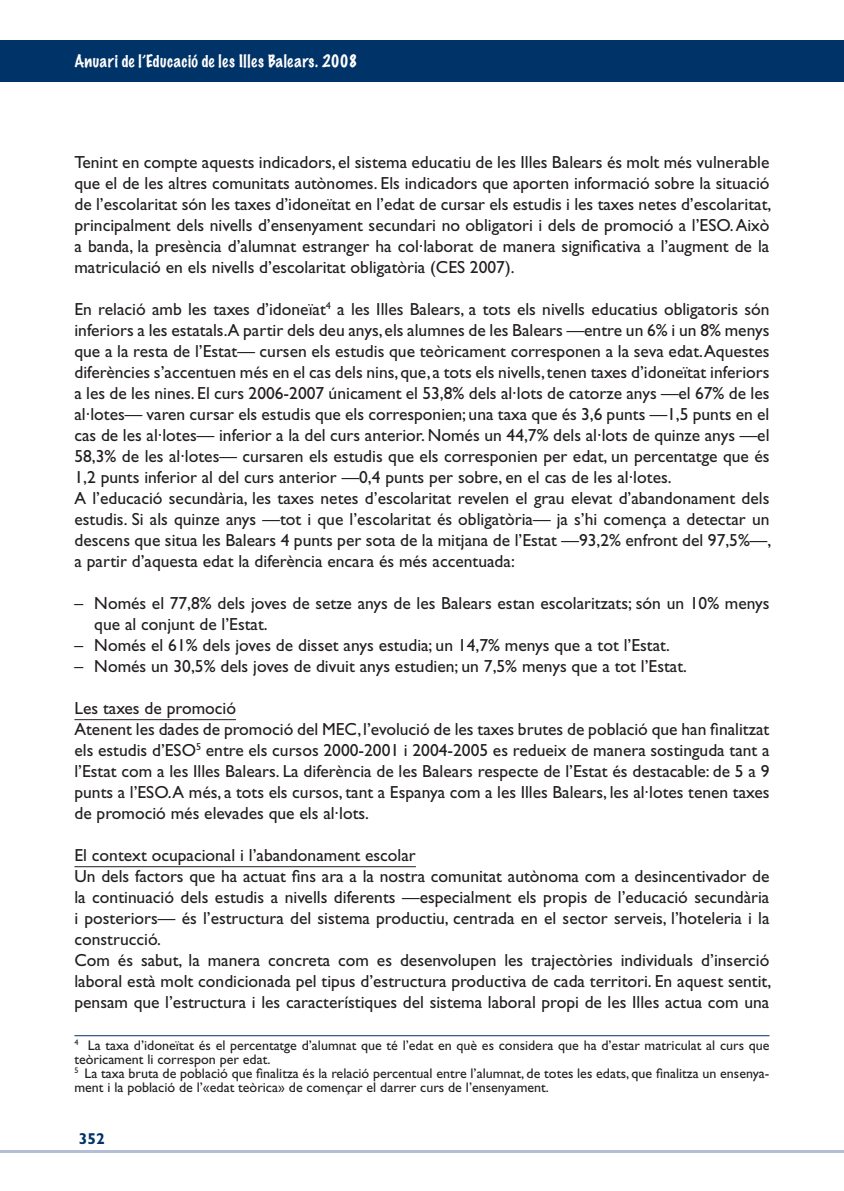
<style>
.page{position:relative;width:844px;height:1191px;background:#fff}
.page>*{position:absolute;margin:0;border:0;box-sizing:border-box;transform-origin:0 0}
.t1{font:17.5px/21px "Gill Sans Std";color:#231f20}
.t2{font:100 15.75px "Marker Felt";letter-spacing:.025em;color:#fff}
.t3{font:700 15.75px "Gill Sans";color:#003367}
.t4{font:14px/14px "Gill Sans Std";color:#231f20}
</style>
<div class="page">
<div style="left:0;top:40px;width:843px;height:42px;background:#003367"></div>
<hr style="left:0;top:1150px;width:843px;height:2px;background:#b4bed5">
<hr style="left:843px;top:40px;width:1px;height:42px;background:#003367">
<hr style="left:74px;top:719px;width:162px;height:1px;background:#231f20">
<hr style="left:74px;top:866px;width:342px;height:1px;background:#231f20">
<hr style="left:74px;top:1035px;width:695px;height:1px;background:#003367">
<p class="t2" style="left:74px;top:53px;width:285px">Anuari de l’Educació de les Illes Balears. 2008</p>
<p class="t1" style="left:74px;top:152px;width:698px;text-align:justify">Tenint en compte aquests indicadors, el sistema educatiu de les Illes Balears és molt més vulnerable que el de les altres comunitats autònomes. Els indicadors que aporten informació sobre la situació de l’escolaritat són les taxes d’idoneïtat en l’edat de cursar els estudis i les taxes netes d’escolaritat, principalment dels nivells d’ensenyament secundari no obligatori i dels de promoció a l’ESO. Això a banda, la presència d’alumnat estranger ha col·laborat de manera significativa a l’augment de la matriculació en els nivells d’escolaritat obligatòria (CES 2007).</p>
<p class="t1" style="left:74px;top:299px;width:698px">En relació amb les taxes d’idoneïat<sup>4</sup> a les Illes Balears, a tots els nivells educatius obligatoris són inferiors a les estatals.A partir dels deu anys, els alumnes de les Balears —entre un 6% i un 8% menys que a la resta de l’Estat— cursen els estudis que teòricament corresponen a la seva edat. Aquestes diferències s’accentuen més en el cas dels nins, que, a tots els nivells, tenen taxes d’idoneïtat inferiors a les de les nines. El curs 2006-2007 únicament el 53,8% dels al·lots de catorze anys —el 67% de les al·lotes— varen cursar els estudis que els corresponien; una taxa que és 3,6 punts —1,5 punts en el cas de les al·lotes— inferior a la del curs anterior. Només un 44,7% dels al·lots de quinze anys —el 58,3% de les al·lotes— cursaren els estudis que els corresponien per edat, un percentatge que és 1,2 punts inferior al del curs anterior —0,4 punts per sobre, en el cas de les al·lotes.<br>A l’educació secundària, les taxes netes d’escolaritat revelen el grau elevat d’abandonament dels estudis. Si als quinze anys —tot i que l’escolaritat és obligatòria— ja s’hi comença a detectar un descens que situa les Balears 4 punts per sota de la mitjana de l’Estat —93,2% enfront del 97,5%—, a partir d’aquesta edat la diferència encara és més accentuada:</p>
<p class="t1" style="left:94px;top:593px;width:676px;text-indent:-20px">– Només el 77,8% dels joves de setze anys de les Balears estan escolaritzats; són un 10% menys que al conjunt de l’Estat.</p>
<p class="t1" style="left:74px;top:635px;width:596px">– Només el 61% dels joves de disset anys estudia; un 14,7% menys que a tot l’Estat.</p>
<p class="t1" style="left:74px;top:656px;width:614px">– Només un 30,5% dels joves de divuit anys estudien; un 7,5% menys que a tot l’Estat.</p>
<p class="t1" style="left:74px;top:698px;width:696px">Les taxes de promoció<br>Atenent les dades de promoció del MEC, l’evolució de les taxes brutes de població que han finalitzat els estudis d’ESO<sup>5</sup> entre els cursos 2000-2001 i 2004-2005 es redueix de manera sostinguda tant a l’Estat com a les Illes Balears. La diferència de les Balears respecte de l’Estat és destacable: de 5 a 9 punts a l’ESO.A més, a tots els cursos, tant a Espanya com a les Illes Balears, les al·lotes tenen taxes de promoció més elevades que els al·lots.</p>
<p class="t1" style="left:74px;top:845px;width:698px">El context ocupacional i l’abandonament escolar<br>Un dels factors que ha actuat fins ara a la nostra comunitat autònoma com a desincentivador de la continuació dels estudis a nivells diferents —especialment els propis de l’educació secundària i posteriors— és l’estructura del sistema productiu, centrada en el sector serveis, l’hoteleria i la construcció.<br>Com és sabut, la manera concreta com es desenvolupen les trajectòries individuals d’inserció laboral està molt condicionada pel tipus d’estructura productiva de cada territori. En aquest sentit, pensam que l’estructura i les característiques del sistema laboral propi de les Illes actua com una</p>
<p class="t4" style="left:74px;top:1038px;width:696px"><sup>4</sup> La taxa d’idoneïtat és el percentatge d’alumnat que té l’edat en què es considera que ha d’estar matriculat al curs que teòricament li correspon per edat.<br><sup>5</sup> La taxa bruta de població que finalitza és la relació percentual entre l’alumnat, de totes les edats, que finalitza un ensenya&shy;ment i la població de l’«edat teòrica» de començar el darrer curs de l’ensenyament.</p>
<p class="t3" style="left:79px;top:1129px;width:28px">352</p>
</div>
